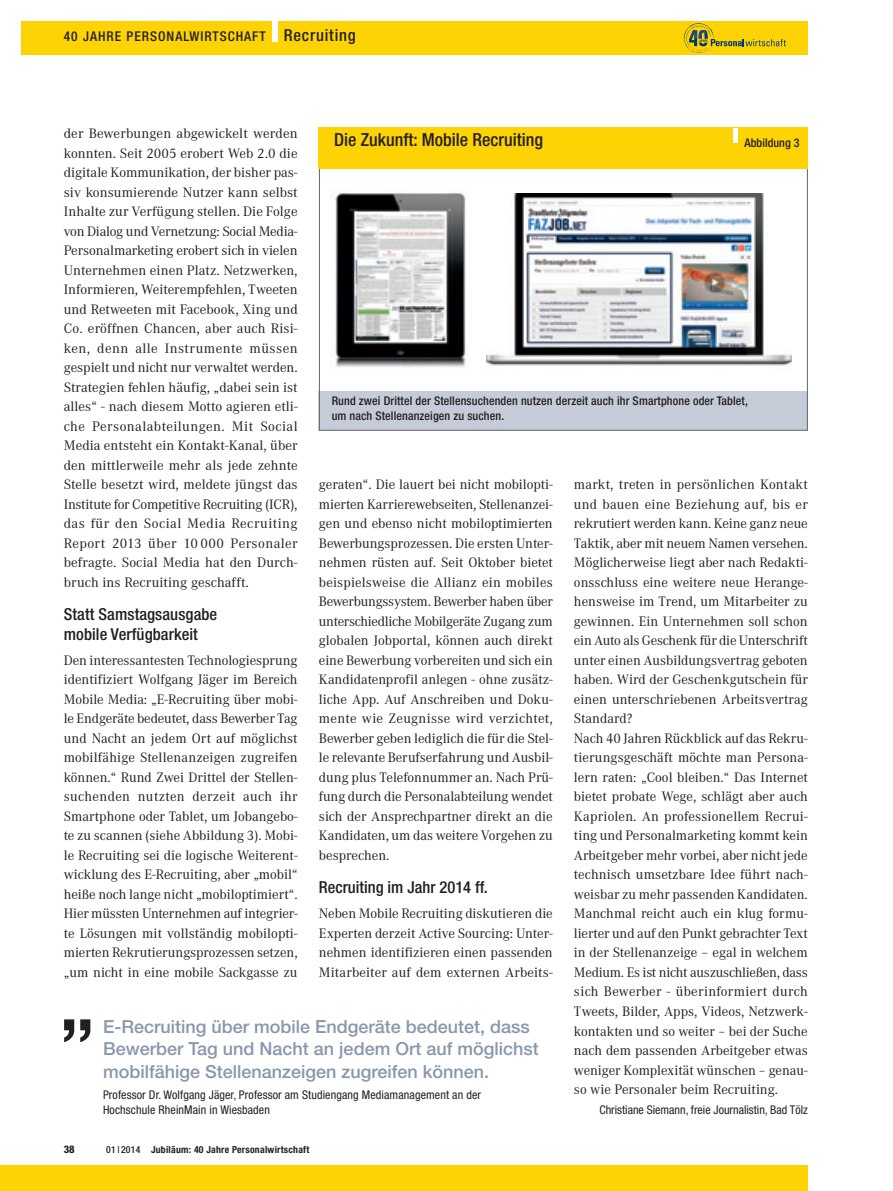
<style>
.page{position:relative;width:893px;height:1191px;background:#fff}
.page>*{position:absolute;margin:0;border:0;box-sizing:border-box;transform-origin:0 0}
.t1{font:500 81px "Helvetica Neue";color:#231f20}
.t2{font:500 18px/22.5px "Helvetica Neue";color:#8897ad}
.t3{font:500 condensed 18px "Helvetica Neue";color:#231f20}
.t4{font:500 condensed 16.5px/19.5px "Helvetica Neue";letter-spacing:.005em;color:#231f20}
.t5{font:14.25px/19.5px "Corporate A";color:#231f20;text-align:justify}
.t6{font:500 condensed 13.5px "Helvetica Neue";letter-spacing:.075em;color:#231f20}
.t7{font:condensed 12px/14.2px "Helvetica Neue";letter-spacing:.01em;color:#231f20}
.t8{font:500 condensed 12px/14.2px "Helvetica Neue";letter-spacing:.01em;color:#231f20}
.t9{font:800 condensed 10.5px "Helvetica Neue";color:#231f20}
.t10{font:700 condensed 9.75px "Helvetica Neue";letter-spacing:.025em;color:#231f20}
.s1{font-size:16.5px}
.s2{font-weight:500}
</style>
<div class="page">
<div style="left:21px;top:21px;width:787px;height:34px;background:#fed304"></div>
<div style="left:273px;top:21px;width:5px;height:20px;background:#fff"></div>
<svg style="left:684px;top:23px;width:102px;height:30px"></svg>
<div style="left:0;top:1165px;width:808px;height:26px;background:#fed304"></div>
<div style="left:319px;top:392px;width:489px;height:39px;background:#c5ccd8"></div>
<div style="left:319px;top:128px;width:489px;height:41px;background:#fed304"></div>
<hr style="left:733px;top:128px;width:4px;height:14px;background:#fff">
<img style="left:335px;top:193px;width:132px;height:175px">
<img style="left:487px;top:194px;width:304px;height:172px">
<p class="t6" style="left:64px;top:32px;width:294px">40 JAHRE PERSONALWIRTSCHAFT <span class="s1">Recruiting</span></p>
<p class="t5" style="left:64px;top:125px;width:235px">der Bewerbungen abgewickelt werden konnten. Seit 2005 erobert Web 2.0 die digitale Kommunikation, der bisher pas&shy;siv konsumierende Nutzer kann selbst Inhalte zur Verfügung stellen. Die Folge von Dialog und Vernetzung: Social Media-Personalmarketing erobert sich in vielen Unternehmen einen Platz. Netzwerken, Informieren, Weiterempfehlen, Tweeten und Retweeten mit Facebook, Xing und Co. eröffnen Chancen, aber auch Risi&shy;ken, denn alle Instrumente müssen gespielt und nicht nur verwaltet werden.<br>Strategien fehlen häufig, „dabei sein ist alles“ - nach diesem Motto agieren etli&shy;che Personalabteilungen. Mit Social Media entsteht ein Kontakt-Kanal, über den mittlerweile mehr als jede zehnte Stelle besetzt wird, meldete jüngst das Institute for Competitive Recruiting (ICR), das für den Social Media Recruiting Report 2013 über 10 000 Personaler befragte. Social Media hat den Durch&shy;bruch ins Recruiting geschafft.</p>
<p class="t4" style="left:64px;top:606px;width:155px">Statt Samstagsausgabe mobile Verfügbarkeit</p>
<p class="t5" style="left:64px;top:651px;width:235px">Den interessantesten Technologiesprung identifiziert Wolfgang Jäger im Bereich Mobile Media: „E-Recruiting über mobi&shy;le Endgeräte bedeutet, dass Bewerber Tag und Nacht an jedem Ort auf möglichst mobilfähige Stellenanzeigen zugreifen können.“ Rund Zwei Drittel der Stellen&shy;suchenden nutzten derzeit auch ihr Smartphone oder Tablet, um Jobangebo&shy;te zu scannen (siehe Abbildung 3). Mobi&shy;le Recruiting sei die logische Weiterent&shy;wicklung des E-Recruiting, aber „mobil“ heiße noch lange nicht „mobiloptimiert“.<br>Hier müssten Unternehmen auf integrier&shy;te Lösungen mit vollständig mobilopti&shy;mierten Rekrutierungsprozessen setzen, „um nicht in eine mobile Sackgasse zu</p>
<p class="t3" style="left:334px;top:133px;width:211px">Die Zukunft: Mobile Recruiting</p>
<p class="t8" style="left:745px;top:137px;width:56px">Abbildung 3</p>
<p class="t8" style="left:332px;top:395px;width:418px">Rund zwei Drittel der Stellensuchenden nutzen derzeit auch ihr Smartphone oder Tablet, um nach Stellenanzeigen zu suchen.</p>
<p class="t5" style="left:319px;top:476px;width:235px">geraten“. Die lauert bei nicht mobilopti&shy;mierten Karrierewebseiten, Stellenanzei&shy;gen und ebenso nicht mobiloptimierten Bewerbungsprozessen. Die ersten Unter&shy;nehmen rüsten auf. Seit Oktober bietet beispielsweise die Allianz ein mobiles Bewerbungssystem. Bewerber haben über unterschiedliche Mobilgeräte Zugang zum globalen Jobportal, können auch direkt eine Bewerbung vorbereiten und sich ein Kandidatenprofil anlegen - ohne zusätz&shy;liche App. Auf Anschreiben und Doku&shy;mente wie Zeugnisse wird verzichtet, Bewerber geben lediglich die für die Stel&shy;le relevante Berufserfahrung und Ausbil&shy;dung plus Telefonnummer an. Nach Prü&shy;fung durch die Personalabteilung wendet sich der Ansprechpartner direkt an die Kandidaten, um das weitere Vorgehen zu besprechen.</p>
<p class="t4" style="left:319px;top:878px;width:170px">Recruiting im Jahr 2014 ff.</p>
<p class="t5" style="left:319px;top:905px;width:235px">Neben Mobile Recruiting diskutieren die Experten derzeit Active Sourcing: Unter&shy;nehmen identifizieren einen passenden Mitarbeiter auf dem externen Arbeits-</p>
<p class="t5" style="left:574px;top:476px;width:235px;text-align:left">markt, treten in persönlichen Kontakt und bauen eine Beziehung auf, bis er rekrutiert werden kann. Keine ganz neue Taktik, aber mit neuem Namen versehen.<br>Möglicherweise liegt aber nach Redakti&shy;onsschluss eine weitere neue Herange&shy;hensweise im Trend, um Mitarbeiter zu gewinnen. Ein Unternehmen soll schon ein Auto als Geschenk für die Unterschrift unter einen Ausbildungsvertrag geboten haben. Wird der Geschenkgutschein für einen unterschriebenen Arbeitsvertrag Standard?<br>Nach 40 Jahren Rückblick auf das Rekru&shy;tierungsgeschäft möchte man Persona&shy;lern raten: „Cool bleiben.“ Das Internet bietet probate Wege, schlägt aber auch Kapriolen. An professionellem Recrui&shy;ting und Personalmarketing kommt kein Arbeitgeber mehr vorbei, aber nicht jede technisch umsetzbare Idee führt nach&shy;weisbar zu mehr passenden Kandidaten.<br>Manchmal reicht auch ein klug formu&shy;lierter und auf den Punkt gebrachter Text in der Stellenanzeige – egal in welchem Medium. Es ist nicht auszuschließen, dass sich Bewerber - überinformiert durch Tweets, Bilder, Apps, Videos, Netzwerk&shy;kontakten und so weiter – bei der Suche nach dem passenden Arbeitgeber etwas weniger Komplexität wünschen – genau&shy;so wie Personaler beim Recruiting.</p>
<p class="t7" style="left:599px;top:1103px;width:210px">Christiane Siemann, freie Journalistin, Bad Tölz</p>
<h1 class="t1" style="left:59px;top:972px;width:37px">„</h1>
<p class="t2" style="left:103px;top:1016px;width:437px">E-Recruiting über mobile Endgeräte bedeutet, dass<br>Bewerber Tag und Nacht an jedem Ort auf möglichst mobilfähige Stellenanzeigen zugreifen können.</p>
<p class="t7" style="left:103px;top:1089px;width:380px">Professor Dr. Wolfgang Jäger, Professor am Studiengang Mediamanagement an der<br>Hochschule RheinMain in Wiesbaden</p>
<p class="t9" style="left:64px;top:1145px;width:12px">38</p>
<p class="t10" style="left:106px;top:1145px;width:204px"><span class="s2">01 |2014</span> Jubiläum: 40 Jahre Personalwirtschaft</p>
</div>
